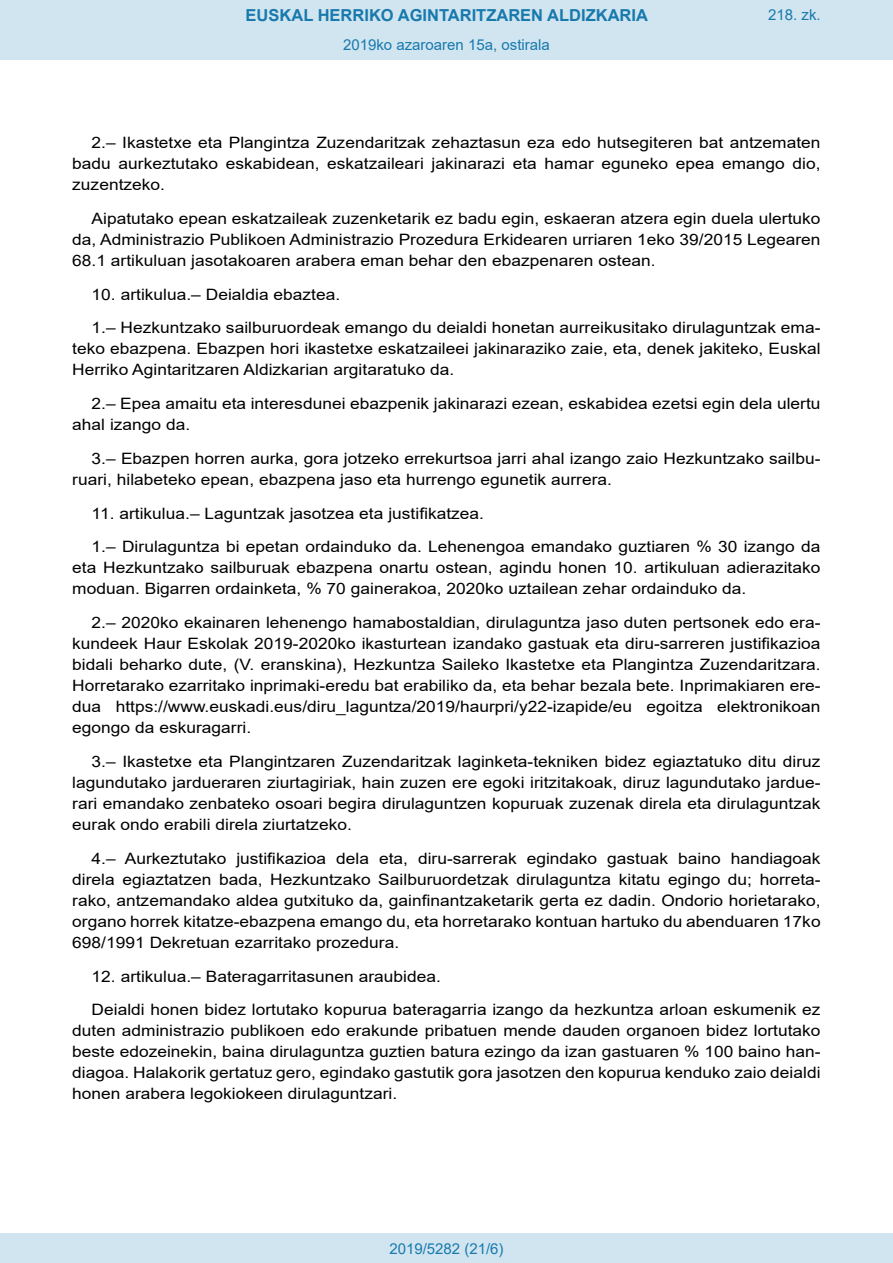
<style>
.page{position:relative;width:893px;height:1263px;background:#fff}
.page>*{position:absolute;margin:0;border:0;box-sizing:border-box;transform-origin:0 0}
.t1{font:700 16.5px "Arial";color:#1879ad}
.BOPVDetalle{font:15.6px/21px "Arial";color:#000;text-align:justify;scale:1.11 1}
.Paginacion_Centro{font:15px "Arial";color:#1879ad}
</style>
<div class="page">
<div style="left:0;top:0;width:893px;height:60px;background:#d0e5f0"></div>
<div style="left:0;top:1233px;width:893px;height:30px;background:#d0e5f0"></div>
<p class="t1" style="left:246px;top:3px;width:404px">EUSKAL HERRIKO AGINTARITZAREN ALDIZKARIA</p>
<p class="Paginacion_Centro" style="left:343px;top:35px;width:208px">2019ko azaroaren 15a, ostirala</p>
<p class="Paginacion_Centro" style="left:768px;top:5px;width:54px">218. zk.</p>
<p class="BOPVDetalle" style="left:72px;top:132px;width:676px;text-indent:19px">2.– Ikastetxe eta Plangintza Zuzendaritzak zehaztasun eza edo hutsegiteren bat antzematen badu aurkeztutako eskabidean, eskatzaileari jakinarazi eta hamar eguneko epea emango dio, zuzentzeko.</p>
<p class="BOPVDetalle" style="left:72px;top:208px;width:676px;text-indent:19px">Aipatutako epean eskatzaileak zuzenketarik ez badu egin, eskaeran atzera egin duela ulertuko da, Administrazio Publikoen Administrazio Prozedura Erkidearen urriaren 1eko 39/2015 Legearen 68.1 artikuluan jasotakoaren arabera eman behar den ebazpenaren ostean.</p>
<p class="BOPVDetalle" style="left:92px;top:284px;width:225px">10. artikulua.– Deialdia ebaztea.</p>
<p class="BOPVDetalle" style="left:72px;top:317px;width:676px;text-indent:19px">1.– Hezkuntzako sailburuordeak emango du deialdi honetan aurreikusitako dirulaguntzak ema&shy;teko ebazpena. Ebazpen hori ikastetxe eskatzaileei jakinaraziko zaie, eta, denek jakiteko, Euskal Herriko Agintaritzaren Aldizkarian argitaratuko da.</p>
<p class="BOPVDetalle" style="left:72px;top:393px;width:676px;text-indent:19px">2.– Epea amaitu eta interesdunei ebazpenik jakinarazi ezean, eskabidea ezetsi egin dela ulertu ahal izango da.</p>
<p class="BOPVDetalle" style="left:72px;top:448px;width:676px;text-indent:19px">3.– Ebazpen horren aurka, gora jotzeko errekurtsoa jarri ahal izango zaio Hezkuntzako sailbu&shy;ruari, hilabeteko epean, ebazpena jaso eta hurrengo egunetik aurrera.</p>
<p class="BOPVDetalle" style="left:92px;top:503px;width:355px">11. artikulua.– Laguntzak jasotzea eta justifikatzea.</p>
<p class="BOPVDetalle" style="left:72px;top:536px;width:676px;text-indent:19px">1.– Dirulaguntza bi epetan ordainduko da. Lehenengoa emandako guztiaren % 30 izango da eta Hezkuntzako sailburuak ebazpena onartu ostean, agindu honen 10. artikuluan adierazitako moduan. Bigarren ordainketa, % 70 gainerakoa, 2020ko uztailean zehar ordainduko da.</p>
<p class="BOPVDetalle" style="left:72px;top:612px;width:676px;text-indent:19px">2.– 2020ko ekainaren lehenengo hamabostaldian, dirulaguntza jaso duten pertsonek edo era&shy;kundeek Haur Eskolak 2019-2020ko ikasturtean izandako gastuak eta diru-sarreren justifikazioa bidali beharko dute, (V. eranskina), Hezkuntza Saileko Ikastetxe eta Plangintza Zuzendaritzara.<br>Horretarako ezarritako inprimaki-eredu bat erabiliko da, eta behar bezala bete. Inprimakiaren ere&shy;dua https://www.euskadi.eus/diru_laguntza/2019/haurpri/y22-izapide/eu egoitza elektronikoan egongo da eskuragarri.</p>
<p class="BOPVDetalle" style="left:72px;top:751px;width:676px;text-indent:19px">3.– Ikastetxe eta Plangintzaren Zuzendaritzak laginketa-tekniken bidez egiaztatuko ditu diruz lagundutako jardueraren ziurtagiriak, hain zuzen ere egoki iritzitakoak, diruz lagundutako jardue&shy;rari emandako zenbateko osoari begira dirulaguntzen kopuruak zuzenak direla eta dirulaguntzak eurak ondo erabili direla ziurtatzeko.</p>
<p class="BOPVDetalle" style="left:72px;top:848px;width:676px;text-indent:19px">4.– Aurkeztutako justifikazioa dela eta, diru-sarrerak egindako gastuak baino handiagoak direla egiaztatzen bada, Hezkuntzako Sailburuordetzak dirulaguntza kitatu egingo du; horreta&shy;rako, antzemandako aldea gutxituko da, gainfinantzaketarik gerta ez dadin. Ondorio horietarako, organo horrek kitatze-ebazpena emango du, eta horretarako kontuan hartuko du abenduaren 17ko 698/1991 Dekretuan ezarritako prozedura.</p>
<p class="BOPVDetalle" style="left:92px;top:965px;width:316px">12. artikulua.– Bateragarritasunen araubidea.</p>
<p class="BOPVDetalle" style="left:72px;top:999px;width:676px;text-indent:19px">Deialdi honen bidez lortutako kopurua bateragarria izango da hezkuntza arloan eskumenik ez duten administrazio publikoen edo erakunde pribatuen mende dauden organoen bidez lortutako beste edozeinekin, baina dirulaguntza guztien batura ezingo da izan gastuaren % 100 baino han&shy;diagoa. Halakorik gertatuz gero, egindako gastutik gora jasotzen den kopurua kenduko zaio deialdi honen arabera legokiokeen dirulaguntzari.</p>
<p class="Paginacion_Centro" style="left:389px;top:1238px;width:116px">2019/5282 (21/6)</p>
</div>
